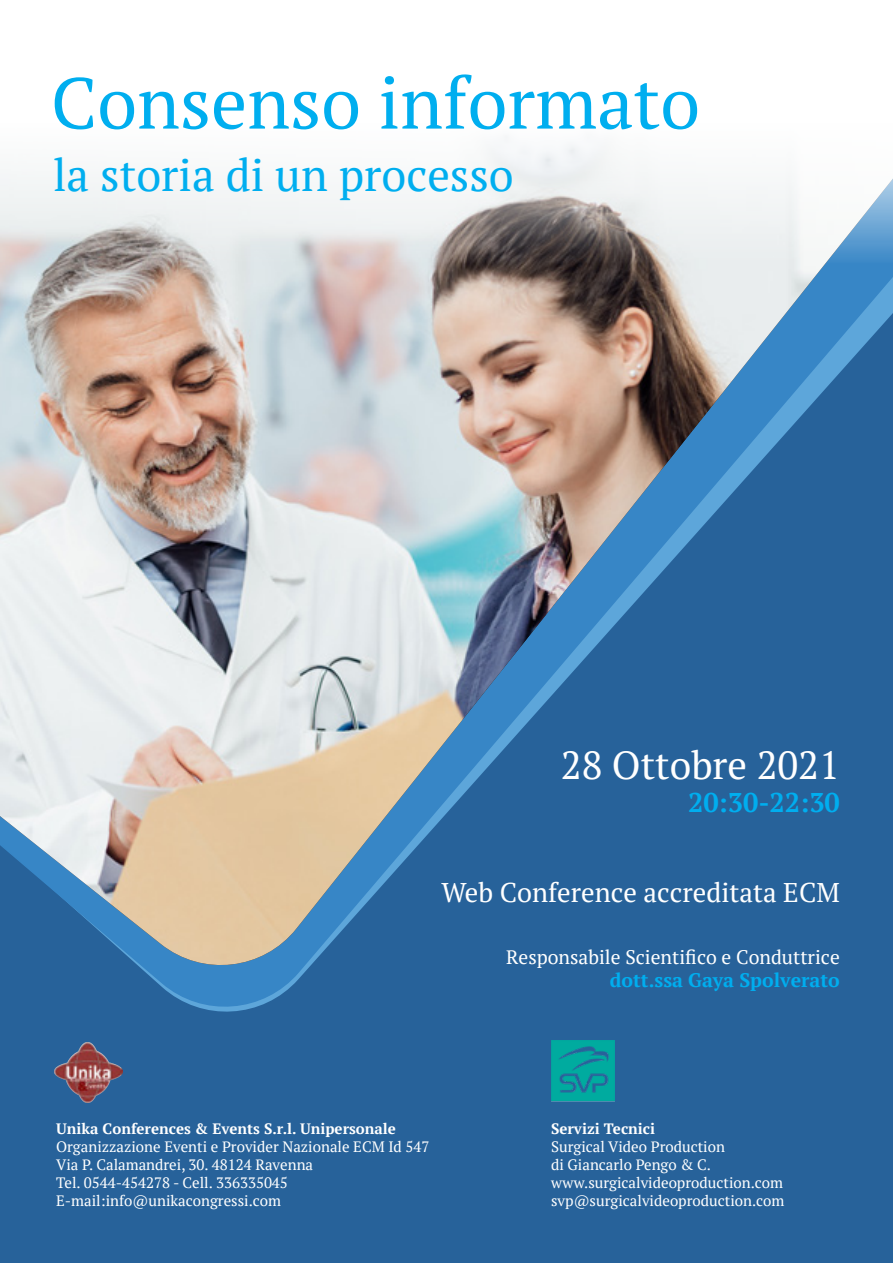
<style>
.page{position:relative;width:893px;height:1263px;background:#27629a}
.page>*{position:absolute;margin:0;border:0;box-sizing:border-box;transform-origin:0 0}
.Titolo-P{font:72px "PT Serif";color:#00aeef}
.sottotitoli-P{font:45px "PT Serif";color:#00aeef}
.sottotitoli-P-2{font:39px "PT Serif";color:#fff}
.sottotitoli-P-3{font:27px "PT Serif";color:#fff}
.sottotitoli-P-4{font:700 27px "PT Serif";color:#00aeef}
.t1{font:19.5px "PT Serif";color:#fff}
.t2{font:700 19.5px "PT Serif";color:#00aeef}
.Paragrafo-footer{font:15px "PT Serif";color:#fff}
.Paragrafo-footer-2{font:700 15px "PT Serif";color:#fff}
</style>
<div class="page">
<img style="left:0;top:264px;width:893px;height:713px">
<svg style="left:0;top:0;width:893px;height:264px;background:#efeff0"></svg>
<img style="left:54px;top:1043px;width:68px;height:59px">
<img style="left:551px;top:1040px;width:64px;height:62px">
<p class="Titolo-P" style="left:51px;top:56px;width:651px">Consenso informato</p>
<p class="sottotitoli-P" style="left:53px;top:146px;width:462px">la storia di un processo</p>
<p class="sottotitoli-P-2" style="left:561px;top:740px;width:280px">28 Ottobre 2021</p>
<p class="sottotitoli-P-4" style="left:688px;top:784px;width:153px">20:30-22:30</p>
<p class="sottotitoli-P-3" style="left:441px;top:875px;width:400px">Web Conference accreditata ECM</p>
<p class="Paragrafo-footer-2" style="left:56px;top:1118px;width:341px">Unika Conferences &amp; Events S.r.l. Unipersonale</p>
<p class="Paragrafo-footer" style="left:56px;top:1136px;width:375px">Organizzazione Eventi e Provider Nazionale ECM Id 547</p>
<p class="Paragrafo-footer" style="left:56px;top:1154px;width:259px">Via P. Calamandrei, 30. 48124 Ravenna</p>
<p class="Paragrafo-footer" style="left:56px;top:1172px;width:233px">Tel. 0544-454278 - Cell. 336335045</p>
<p class="Paragrafo-footer" style="left:56px;top:1190px;width:227px">E-mail:info@unikacongressi.com</p>
<p class="t1" style="left:506px;top:944px;width:335px">Responsabile Scientifico e Conduttrice</p>
<p class="t2" style="left:610px;top:968px;width:231px">dott.ssa Gaya Spolverato</p>
<p class="Paragrafo-footer-2" style="left:551px;top:1118px;width:106px">Servizi Tecnici</p>
<p class="Paragrafo-footer" style="left:551px;top:1136px;width:175px">Surgical Video Production</p>
<p class="Paragrafo-footer" style="left:551px;top:1154px;width:161px">di Giancarlo Pengo &amp; C.</p>
<p class="Paragrafo-footer" style="left:551px;top:1172px;width:234px">www.surgicalvideoproduction.com</p>
<p class="Paragrafo-footer" style="left:551px;top:1190px;width:235px">svp@surgicalvideoproduction.com</p>
</div>
